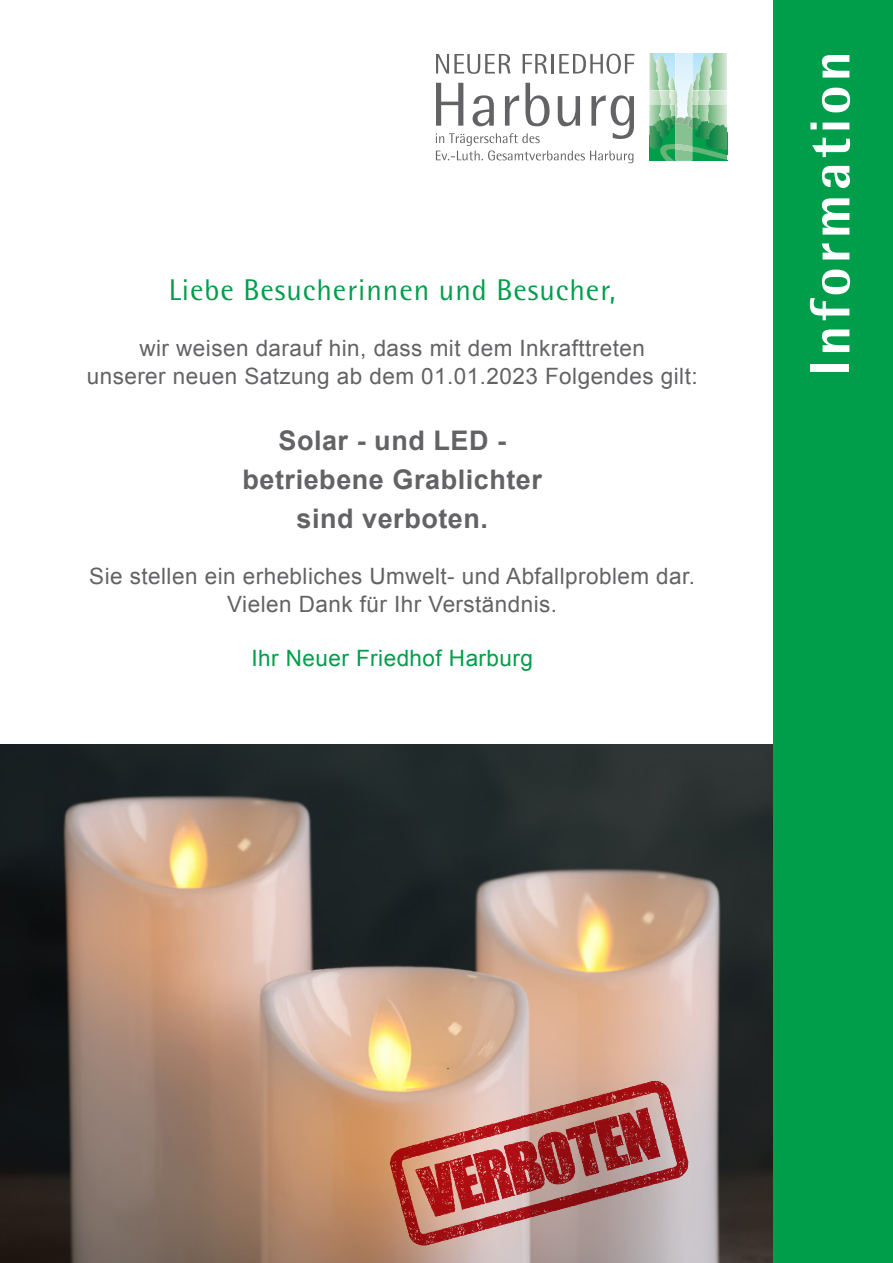
<style>
.page{position:relative;width:893px;height:1263px;background:#fff}
.page>*{position:absolute;margin:0;border:0;box-sizing:border-box;transform-origin:0 0}
.t1{font:800 56.55px "Rotis Semi Sans Std";letter-spacing:.07em;color:#fff}
.t2{font:30px "Rotis Semi Sans Std";letter-spacing:.03em;color:#009e4b}
.t3{font:700 27px/39px "Arial";letter-spacing:.02em;color:#636366;text-align:center}
.t4{font:22.5px/28.5px "Arial";letter-spacing:.02em;color:#636366;text-align:center}
.t5{font:22.5px "Arial";letter-spacing:.02em;color:#009e4b}
</style>
<div class="page">
<img style="left:0;top:744px;width:774px;height:519px">
<div style="left:774px;top:0;width:119px;height:1263px;background:#009e4b"></div>
<svg style="left:649px;top:53px;width:78px;height:108px;background:#8ec8a5"></svg>
<svg style="left:436px;top:54px;width:74px;height:20px"></svg>
<svg style="left:523px;top:54px;width:24px;height:20px"></svg>
<hr style="left:551px;top:54px;width:3px;height:20px;background:#636366">
<svg style="left:559px;top:54px;width:75px;height:20px"></svg>
<svg style="left:436px;top:83px;width:198px;height:80px"></svg>
<svg style="left:390px;top:1081px;width:298px;height:164px;background:#bc7770"></svg>
<h2 class="t2" style="left:169px;top:273px;width:448px">Liebe Besucherinnen und Besucher,</h2>
<p class="t4" style="left:87px;top:334px;width:612px">wir weisen darauf hin, dass mit dem Inkrafttreten<br>unserer neuen Satzung ab dem 01.01.2023 Folgendes gilt:</p>
<p class="t3" style="left:243px;top:422px;width:301px">Solar - und LED - betriebene Grablichter sind verboten.</p>
<p class="t4" style="left:89px;top:562px;width:607px">Sie stellen ein erhebliches Umwelt- und Abfallproblem dar.<br>Vielen Dank für Ihr Verständnis.</p>
<p class="t5" style="left:252px;top:644px;width:283px">Ihr Neuer Friedhof Harburg</p>
<h1 class="t1" style="left:794px;top:376px;width:326px;rotate:-90deg">Information</h1>
</div>
